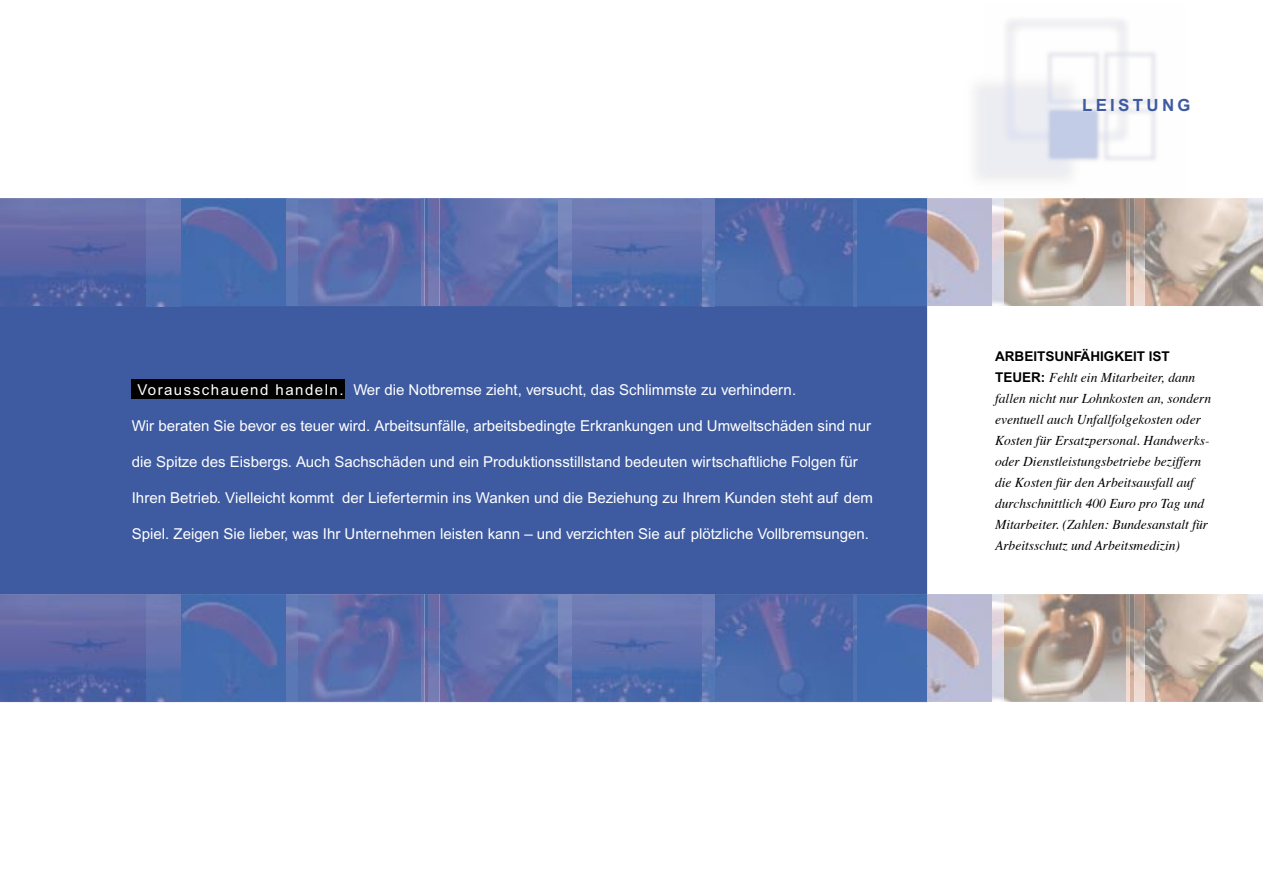
<style>
.page{position:relative;width:1263px;height:893px;background:#fff}
.page>*{position:absolute;margin:0;border:0;box-sizing:border-box;transform-origin:0 0}
.t1{font:700 16.8px "Arial";letter-spacing:.2em;color:#3e5ba1}
.t2{font:15px "Arial";color:#fff}
.t3{font:italic 13.5px/21px "Times";color:#000}
.t4{font:700 13.5px "Arial";color:#000}
.s1{font-family:"Arial";font-weight:700;font-style:normal}
</style>
<div class="page">
<div style="left:0;top:306px;width:927px;height:288px;background:#3e5ba1"></div>
<img style="left:976px;top:20px;width:180px;height:159px">
<div style="left:132px;top:379px;width:213px;height:19px;background:#000"></div>
<img style="left:857px;top:198px;width:135px;height:108px">
<img style="left:1130px;top:198px;width:133px;height:108px">
<img style="left:1134px;top:198px;width:11px;height:108px">
<img style="left:1004px;top:198px;width:123px;height:108px">
<img style="left:1127px;top:198px;width:3px;height:108px">
<img style="left:181px;top:198px;width:105px;height:108px">
<img style="left:715px;top:198px;width:138px;height:108px">
<img style="left:853px;top:198px;width:4px;height:108px">
<img style="left:425px;top:198px;width:133px;height:108px">
<img style="left:571px;top:198px;width:131px;height:108px">
<img style="left:702px;top:198px;width:13px;height:108px">
<img style="left:558px;top:198px;width:13px;height:108px">
<img style="left:429px;top:198px;width:11px;height:108px">
<img style="left:298px;top:198px;width:123px;height:108px">
<img style="left:286px;top:198px;width:12px;height:108px">
<img style="left:421px;top:198px;width:4px;height:108px">
<img style="left:0;top:198px;width:147px;height:108px">
<img style="left:147px;top:198px;width:34px;height:108px">
<img style="left:857px;top:594px;width:135px;height:108px">
<img style="left:1130px;top:594px;width:133px;height:108px">
<img style="left:1134px;top:594px;width:11px;height:108px">
<img style="left:1004px;top:594px;width:123px;height:108px">
<img style="left:1127px;top:594px;width:3px;height:108px">
<img style="left:181px;top:594px;width:105px;height:108px">
<img style="left:715px;top:594px;width:138px;height:108px">
<img style="left:853px;top:594px;width:4px;height:108px">
<img style="left:425px;top:594px;width:133px;height:108px">
<img style="left:571px;top:594px;width:131px;height:108px">
<img style="left:702px;top:594px;width:13px;height:108px">
<img style="left:558px;top:594px;width:13px;height:108px">
<img style="left:429px;top:594px;width:11px;height:108px">
<img style="left:298px;top:594px;width:123px;height:108px">
<img style="left:286px;top:594px;width:12px;height:108px">
<img style="left:421px;top:594px;width:4px;height:108px">
<img style="left:0;top:594px;width:147px;height:108px">
<img style="left:147px;top:594px;width:34px;height:108px">
<p class="t2" style="left:137px;top:381px;width:660px">Vorausschauend handeln. Wer die Notbremse zieht, versucht, das Schlimmste zu verhindern.</p>
<p class="t2" style="left:132px;top:417px;width:741px">Wir beraten Sie bevor es teuer wird. Arbeitsunfälle, arbeitsbedingte Erkrankungen und Umweltschäden sind nur</p>
<p class="t2" style="left:132px;top:453px;width:727px">die Spitze des Eisbergs. Auch Sachschäden und ein Produktionsstillstand bedeuten wirtschaftliche Folgen für</p>
<p class="t2" style="left:132px;top:489px;width:742px">Ihren Betrieb. Vielleicht kommt der Liefertermin ins Wanken und die Beziehung zu Ihrem Kunden steht auf dem</p>
<p class="t2" style="left:132px;top:525px;width:738px">Spiel. Zeigen Sie lieber, was Ihr Unternehmen leisten kann – und verzichten Sie auf plötzliche Vollbremsungen.</p>
<p class="t1" style="left:1082px;top:95px;width:110px">LEISTUNG</p>
<p class="t4" style="left:995px;top:348px;width:176px">ARBEITSUNFÄHIGKEIT IST</p>
<p class="t3" style="left:995px;top:366px;width:217px"><span class="s1">TEUER:</span> Fehlt ein Mitarbeiter, dann fallen nicht nur Lohnkosten an, sondern eventuell auch Unfallfolgekosten oder Kosten für Ersatzpersonal. Handwerks&shy;oder Dienstleistungsbetriebe beziffern die Kosten für den Arbeitsausfall auf durchschnittlich 400 Euro pro Tag und Mitarbeiter. (Zahlen: Bundesanstalt für Arbeitsschutz und Arbeitsmedizin)</p>
</div>
